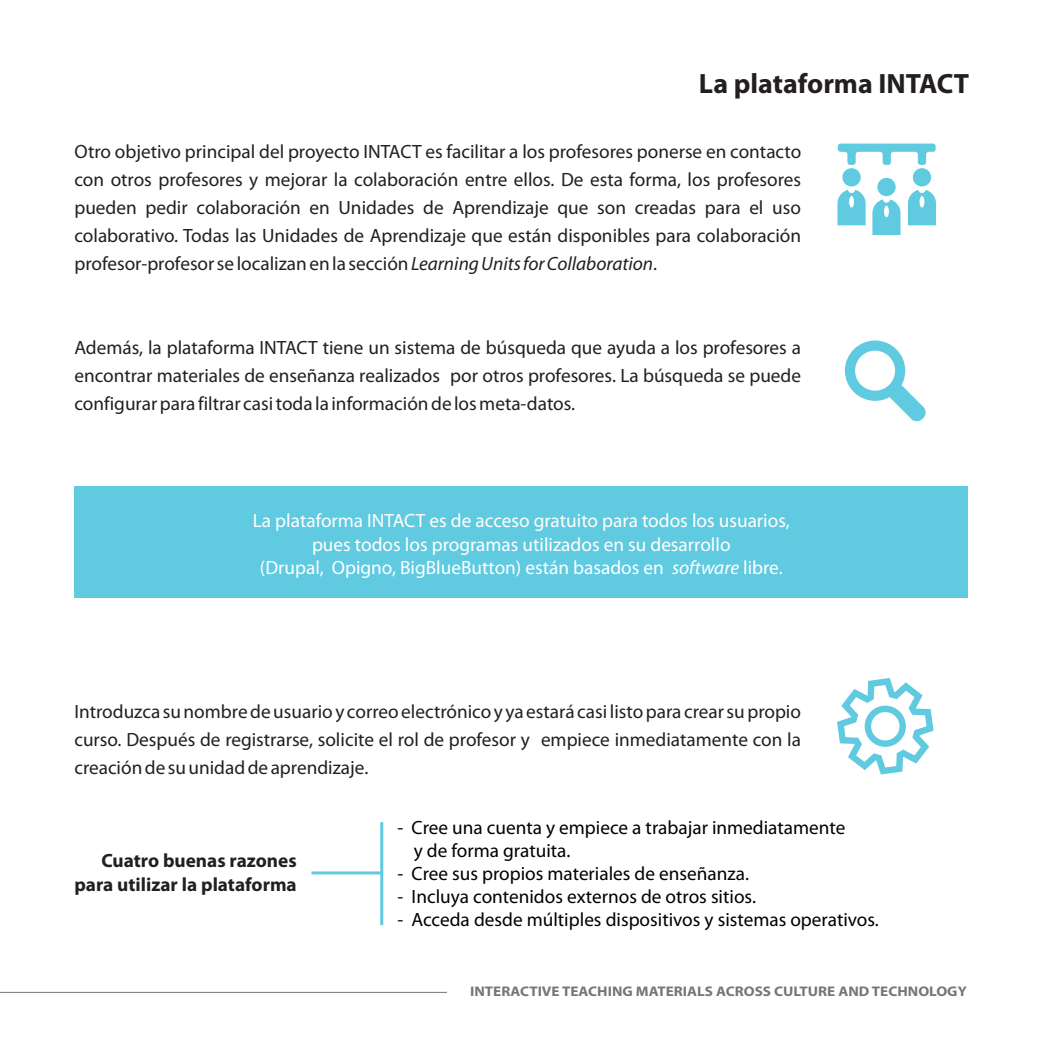
<style>
.page{position:relative;width:1042px;height:1042px;background:#fff}
.page>*{position:absolute;margin:0;border:0;box-sizing:border-box;transform-origin:0 0}
.t1{font:700 28px "Myriad Pro";color:#231f20}
.t2{font:19.25px/28px "Myriad Pro";color:#231f20;text-align:justify}
.t3{font:19.25px/23.1px "Myriad Pro";color:#000002}
.t4{font:19.25px/23.1px "Myriad Pro";color:#fff;text-align:center}
.t5{font:700 19.25px/23.8px "Myriad Pro";color:#231f20;text-align:right}
.t6{font:700 14px "Myriad Pro";color:#757777;scale:1.08 1}
.s1{font-style:italic}
</style>
<div class="page">
<hr style="left:0;top:992px;width:447px;height:1px;background:#757777">
<svg style="left:837px;top:144px;width:99px;height:91px"></svg>
<svg style="left:845px;top:340px;width:81px;height:82px"></svg>
<svg style="left:837px;top:678px;width:96px;height:96px"></svg>
<div style="left:74px;top:486px;width:893px;height:112px;background:#60cae1"></div>
<svg style="left:311px;top:822px;width:72px;height:103px"></svg>
<h1 class="t1" style="left:699px;top:72px;width:272px">La plataforma INTACT</h1>
<p class="t2" style="left:74px;top:139px;width:728px">Otro objetivo principal del proyecto INTACT es facilitar a los profesores ponerse en contacto con otros profesores y mejorar la colaboración entre ellos. De esta forma, los profesores pueden pedir colaboración en Unidades de Aprendizaje que son creadas para el uso colaborativo. Todas las Unidades de Aprendizaje que están disponibles para colaboración profesor-profesor se localizan en la sección <span class="s1">Learning Units for Collaboration</span>.</p>
<p class="t2" style="left:74px;top:335px;width:728px">Además, la plataforma INTACT tiene un sistema de búsqueda que ayuda a los profesores a encontrar materiales de enseñanza realizados por otros profesores. La búsqueda se puede configurar para filtrar casi toda la información de los meta-datos.</p>
<p class="t4" style="left:253px;top:511px;width:538px">La plataforma INTACT es de acceso gratuito para todos los usuarios, pues todos los programas utilizados en su desarrollo<br>(Drupal, Opigno, BigBlueButton) están basados en <span class="s1">software</span> libre.</p>
<p class="t2" style="left:74px;top:699px;width:728px">Introduzca su nombre de usuario y correo electrónico y ya estará casi listo para crear su propio curso. Después de registrarse, solicite el rol de profesor y empiece inmediatamente con la creación de su unidad de aprendizaje.</p>
<p class="t5" style="left:74px;top:850px;width:224px">Cuatro buenas razones para utilizar la plataforma</p>
<p class="t3" style="left:414px;top:817px;width:433px;text-indent:-16px">- Cree una cuenta y empiece a trabajar inmediatamente y de forma gratuita.</p>
<p class="t3" style="left:397px;top:863px;width:353px">- Cree sus propios materiales de enseñanza.</p>
<p class="t3" style="left:397px;top:887px;width:360px">- Incluya contenidos externos de otros sitios.</p>
<p class="t3" style="left:397px;top:910px;width:483px">- Acceda desde múltiples dispositivos y sistemas operativos.</p>
<p class="t6" style="left:470px;top:985px;width:461px">INTERACTIVE TEACHING MATERIALS ACROSS CULTURE AND TECHNOLOGY</p>
</div>
